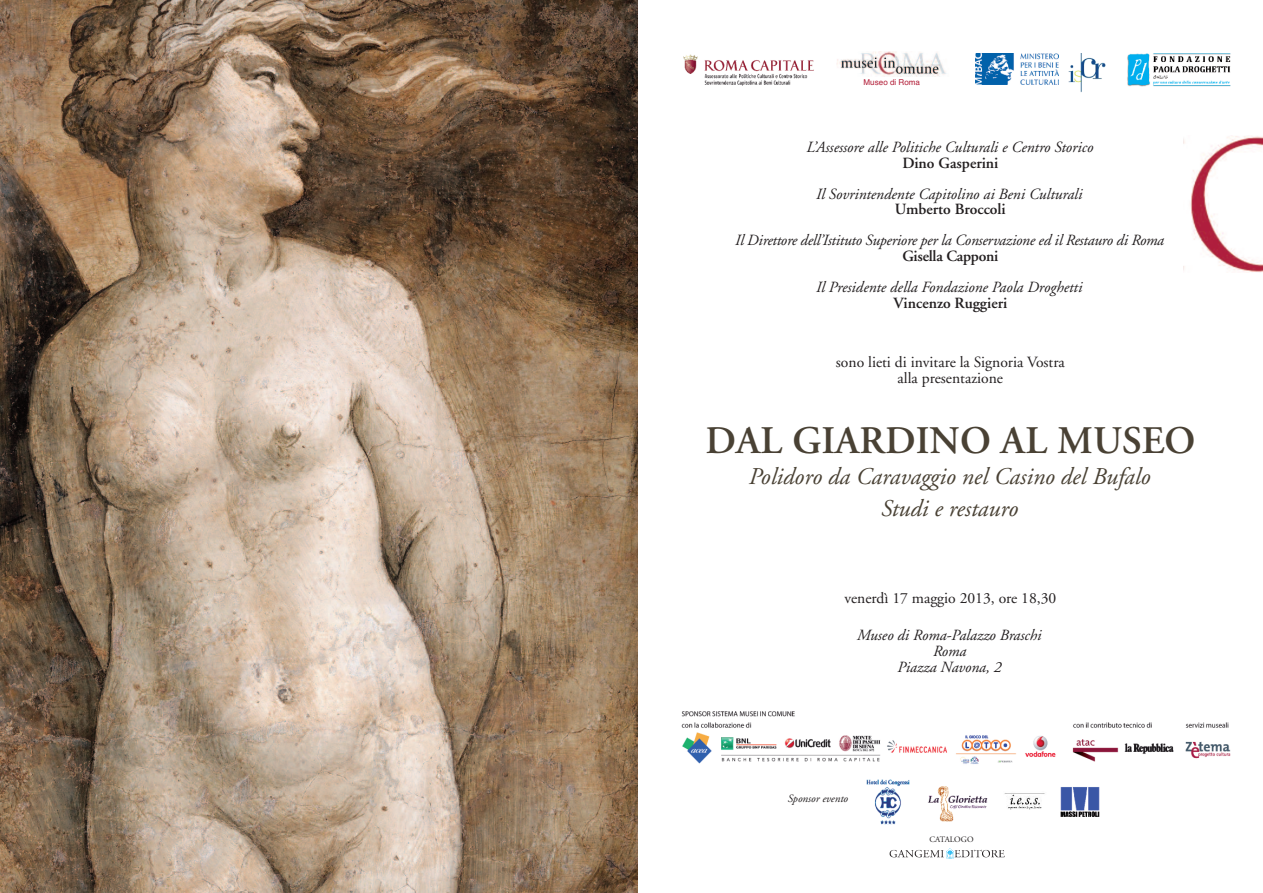
<style>
.page{position:relative;width:1263px;height:893px;background:#fff}
.page>*{position:absolute;margin:0;border:0;box-sizing:border-box;transform-origin:0 0}
.t1{font:600 39px "Adobe Garamond";color:#494134}
.t2{font:italic 24px/31.5px "Adobe Garamond";color:#494134;text-align:center}
.t3{font:italic 15.6px/15.6px "Adobe Garamond";color:#231f20;text-align:center}
.t4{font:15.6px/15.6px "Adobe Garamond";color:#231f20;text-align:center}
.t5{font:600 15.6px "Adobe Garamond";color:#231f20}
.t6{font:italic 11.25px "Adobe Garamond";color:#231f20}
.t7{font:8.25px "Adobe Garamond";color:#231f20}
.t8{font:8.1px "Helvetica";color:#b21d37}
</style>
<div class="page">
<img style="left:0;top:0;width:638px;height:893px">
<img style="left:928px;top:786px;width:60px;height:36px">
<img style="left:1004px;top:793px;width:41px;height:17px">
<img style="left:866px;top:779px;width:44px;height:46px">
<img style="left:889px;top:849px;width:116px;height:10px">
<svg style="left:944px;top:848px;width:11px;height:10px"></svg>
<img style="left:975px;top:54px;width:84px;height:31px">
<img style="left:1068px;top:53px;width:38px;height:39px">
<img style="left:1127px;top:53px;width:104px;height:34px">
<img style="left:836px;top:51px;width:110px;height:25px">
<img style="left:683px;top:54px;width:131px;height:32px">
<img style="left:682px;top:711px;width:549px;height:53px">
<img style="left:1060px;top:787px;width:39px;height:30px">
<img style="left:1183px;top:136px;width:80px;height:136px">
<p class="t8" style="left:864px;top:78px;width:58px">Museo di Roma</p>
<p class="t3" style="left:806px;top:141px;width:288px">L’Assessore alle Politiche Culturali e Centro Storico</p>
<p class="t5" style="left:902px;top:156px;width:97px">Dino Gasperini</p>
<p class="t3" style="left:816px;top:187px;width:268px">Il Sovrintendente Capitolino ai Beni Culturali</p>
<p class="t5" style="left:895px;top:203px;width:112px">Umberto Broccoli</p>
<p class="t3" style="left:735px;top:234px;width:430px">Il Direttore dell’Istituto Superiore per la Conservazione ed il Restauro di Roma</p>
<p class="t5" style="left:902px;top:250px;width:97px">Gisella Capponi</p>
<p class="t3" style="left:816px;top:281px;width:268px">Il Presidente della Fondazione Paola Droghetti</p>
<p class="t5" style="left:893px;top:297px;width:115px">Vincenzo Ruggieri</p>
<p class="t4" style="left:836px;top:356px;width:230px">sono lieti di invitare la Signoria Vostra alla presentazione</p>
<h1 class="t1" style="left:705px;top:425px;width:491px">DAL GIARDINO AL MUSEO</h1>
<h2 class="t2" style="left:749px;top:463px;width:403px">Polidoro da Caravaggio nel Casino del Bufalo<br>Studi e restauro</h2>
<p class="t4" style="left:844px;top:592px;width:213px">venerdì 17 maggio 2013, ore 18,30</p>
<p class="t3" style="left:857px;top:629px;width:186px">Museo di Roma-Palazzo Braschi<br>Roma<br>Piazza Navona, 2</p>
<p class="t6" style="left:788px;top:794px;width:62px">Sponsor evento</p>
<p class="t7" style="left:929px;top:836px;width:45px">CATALOGO</p>
</div>
